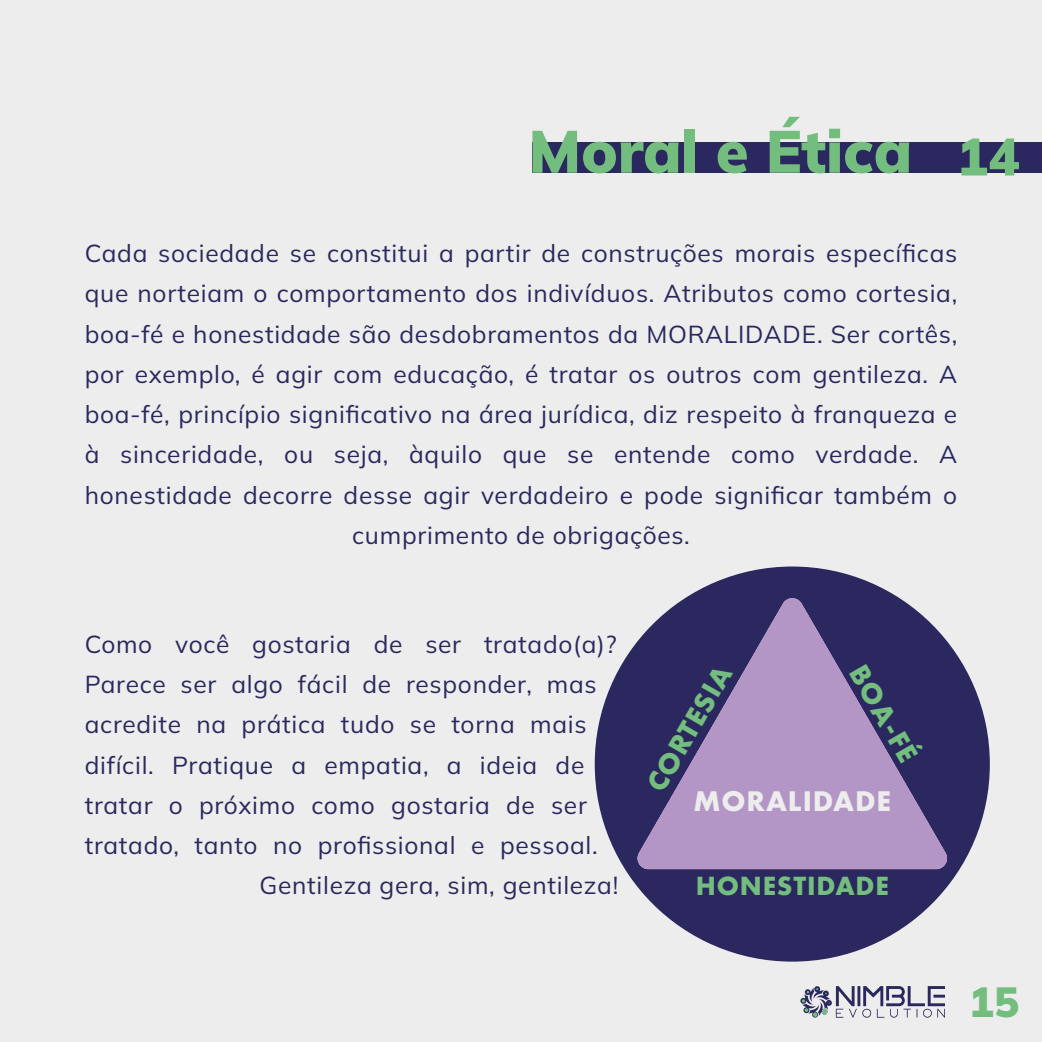
<style>
.page{position:relative;width:1042px;height:1042px;background:#ededed}
.page>*{position:absolute;margin:0;border:0;box-sizing:border-box;transform-origin:0 0}
.t1{font:200 59.5px "Mulish";color:#73bd7e}
.t2{font:200 42px "Mulish";color:#73bd7e}
.t3{font:700 29.57px "Futura PT";color:#73bd7e}
.t4{font:700 29.57px "Futura PT";letter-spacing:.03em;color:#ededed}
.t5{font:700 27.3px "Futura PT";letter-spacing:.03em;color:#73bd7e}
.t6{font:200 24.5px/40.2px "Mulish";letter-spacing:.03em;color:#2a285e;text-align:center}
.s1{font-size:52.5px}
</style>
<div class="page">
<div style="left:532px;top:142px;width:510px;height:31px;background:#2a285e"></div>
<div style="left:595px;top:566px;width:395px;height:395px;background:#2a285e;border-radius:50%"></div>
<svg style="left:635px;top:596px;width:315px;height:273px;fill:#b395c6"></svg>
<svg style="left:800px;top:986px;width:145px;height:32px"></svg>
<h1 class="t1" style="left:528px;top:111px;width:493px">Moral e Ética <span class="s1">14</span></h1>
<p class="t6" style="left:85px;top:232px;width:874px">Cada sociedade se constitui a partir de construções morais específicas que norteiam o comportamento dos indivíduos. Atributos como cortesia, boa-fé e honestidade são desdobramentos da MORALIDADE. Ser cortês, por exemplo, é agir com educação, é tratar os outros com gentileza. A boa-fé, princípio significativo na área jurídica, diz respeito à franqueza e à sinceridade, ou seja, àquilo que se entende como verdade. A honestidade decorre desse agir verdadeiro e pode significar também o cumprimento de obrigações.</p>
<p class="t6" style="left:85px;top:623px;width:533px">Como você gostaria de ser tratado(a)?</p>
<p class="t6" style="left:85px;top:663px;width:513px">Parece ser algo fácil de responder, mas</p>
<p class="t6" style="left:85px;top:704px;width:503px">acredite na prática tudo se torna mais</p>
<p class="t6" style="left:85px;top:744px;width:501px">difícil. Pratique a empatia, a ideia de</p>
<p class="t6" style="left:85px;top:784px;width:504px">tratar o próximo como gostaria de ser</p>
<p class="t6" style="left:85px;top:824px;width:514px">tratado, tanto no profissional e pessoal.</p>
<p class="t6" style="left:259px;top:865px;width:360px">Gentileza gera, sim, gentileza!</p>
<p class="t3" style="left:637px;top:780px;width:143px;rotate:-60deg">CORTESIA</p>
<p class="t3" style="left:873px;top:657px;width:109px;rotate:60deg">BOA-FÉ</p>
<p class="t4" style="left:693px;top:782px;width:199px">MORALIDADE</p>
<p class="t5" style="left:696px;top:868px;width:195px">HONESTIDADE</p>
<h2 class="t2" style="left:969px;top:973px;width:52px">15</h2>
</div>
